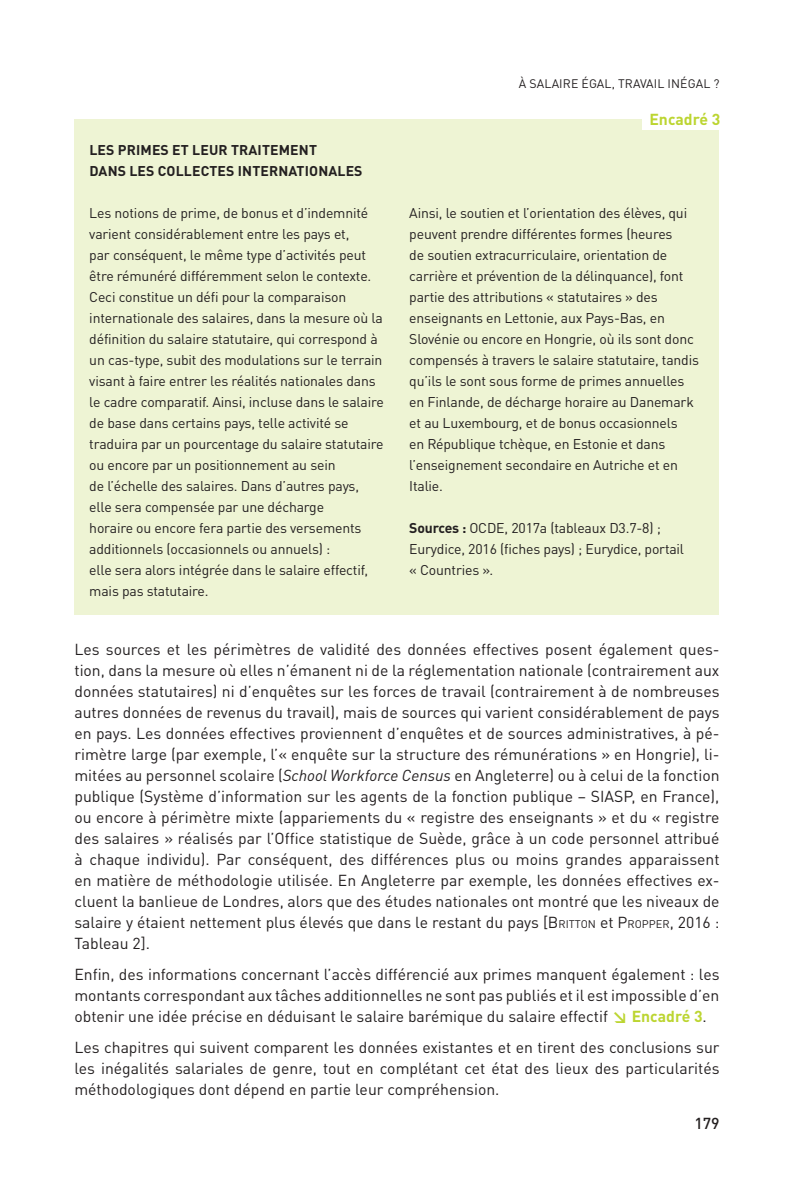
<style>
.page{position:relative;width:794px;height:1191px;background:#fff}
.page>*{position:absolute;margin:0;border:0;box-sizing:border-box;transform-origin:0 0}
.Courant{font:15.75px/21px "DINOT";color:#231f20;text-align:justify}
.Filet_fin_d_article{font:700 15.75px "DINOT";color:#bcd531}
.t1{font:500 15.75px "DINOT";color:#231f20}
._05_TexteEncadre{font:14px/21px "DINOT";letter-spacing:-.01em;color:#231f20}
.Titre{font:700 14px/21px "DINOT";letter-spacing:.01em;color:#231f20}
.Titre_courant__droit{font:12.25px "DINOT";letter-spacing:.01em;color:#231f20}
.s1{font-weight:700}
.s2{font-style:italic}
.s3{font-style:inherit}
.s4{font-size:11.03px}
.s5{font-weight:700;color:#bcd531}
</style>
<div class="page">
<div style="left:74px;top:119px;width:645px;height:495px;background:#eef4d4"></div>
<div style="left:642px;top:108px;width:85px;height:22px;background:#fff"></div>
<p class="Titre_courant__droit" style="left:519px;top:75px;width:202px">À SALAIRE ÉGAL, TRAVAIL INÉGAL ?</p>
<p class="Filet_fin_d_article" style="left:649px;top:109px;width:72px">Encadré 3</p>
<p class="Titre" style="left:89px;top:139px;width:275px">LES PRIMES ET LEUR TRAITEMENT<br>DANS LES COLLECTES INTERNATIONALES</p>
<p class="_05_TexteEncadre" style="left:89px;top:202px;width:296px">Les notions de prime, de bonus et d’indemnité varient considérablement entre les pays et,<br>par conséquent, le même type d’activités peut être rémunéré différemment selon le contexte.<br>Ceci constitue un défi pour la comparaison internationale des salaires, dans la mesure où la définition du salaire statutaire, qui correspond à un cas-type, subit des modulations sur le terrain visant à faire entrer les réalités nationales dans le cadre comparatif. Ainsi, incluse dans le salaire de base dans certains pays, telle activité se traduira par un pourcentage du salaire statutaire ou encore par un positionnement au sein<br>de l’échelle des salaires. Dans d’autres pays, elle sera compensée par une décharge<br>horaire ou encore fera partie des versements additionnels (occasionnels ou annuels) :<br>elle sera alors intégrée dans le salaire effectif, mais pas statutaire.</p>
<p class="_05_TexteEncadre" style="left:409px;top:202px;width:291px">Ainsi, le soutien et l’orientation des élèves, qui peuvent prendre différentes formes (heures<br>de soutien extracurriculaire, orientation de carrière et prévention de la délinquance), font partie des attributions « statutaires » des enseignants en Lettonie, aux Pays-Bas, en Slovénie ou encore en Hongrie, où ils sont donc compensés à travers le salaire statutaire, tandis qu’ils le sont sous forme de primes annuelles en Finlande, de décharge horaire au Danemark et au Luxembourg, et de bonus occasionnels<br>en République tchèque, en Estonie et dans l’enseignement secondaire en Autriche et en Italie.</p>
<p class="_05_TexteEncadre" style="left:409px;top:517px;width:276px"><span class="s1">Sources :</span> OCDE, 2017a (tableaux D3.7-8) ;<br>Eurydice, 2016 (fiches pays) ; Eurydice, portail « Countries ».</p>
<p class="Courant" style="left:74px;top:638px;width:646px">Les sources et les périmètres de validité des données effectives posent également ques&shy;tion, dans la mesure où elles n’émanent ni de la réglementation nationale (contrairement aux données statutaires) ni d’enquêtes sur les forces de travail (contrairement à de nombreuses autres données de revenus du travail), mais de sources qui varient considérablement de pays en pays. Les données effectives proviennent d’enquêtes et de sources administratives, à pé&shy;rimètre large (par exemple, l’« enquête sur la structure des rémunérations » en Hongrie), li&shy;mitées au personnel scolaire (<span class="s2">School Workforce Census</span> en Angleterre) ou à celui de la fonction publique (Système d’information sur les agents de la fonction publique – SIASP, en France), ou encore à périmètre mixte (appariements du « registre des enseignants » et du « registre des salaires » réalisés par l’Office statistique de Suède, grâce à un code personnel attribué à chaque individu). Par conséquent, des différences plus ou moins grandes apparaissent en matière de méthodologie utilisée. En Angleterre par exemple, les données effectives ex&shy;cluent la banlieue de Londres, alors que des études nationales ont montré que les niveaux de salaire y étaient nettement plus élevés que dans le restant du pays [<span class="s3">B</span><span class="s4">RITTON</span> et <span class="s3">P</span><span class="s4">ROPPER</span><span class="s3">,</span> 2016 :<br>Tableau 2].</p>
<p class="Courant" style="left:74px;top:963px;width:646px">Enfin, des informations concernant l’accès différencié aux primes manquent également : les montants correspondant aux tâches additionnelles ne sont pas publiés et il est impossible d’en obtenir une idée précise en déduisant le salaire barémique du salaire effectif <span class="s5">↘ Encadré 3</span>.</p>
<p class="Courant" style="left:74px;top:1036px;width:646px">Les chapitres qui suivent comparent les données existantes et en tirent des conclusions sur les inégalités salariales de genre, tout en complétant cet état des lieux des particularités méthodologiques dont dépend en partie leur compréhension.</p>
<p class="t1" style="left:694px;top:1112px;width:27px">179</p>
</div>
